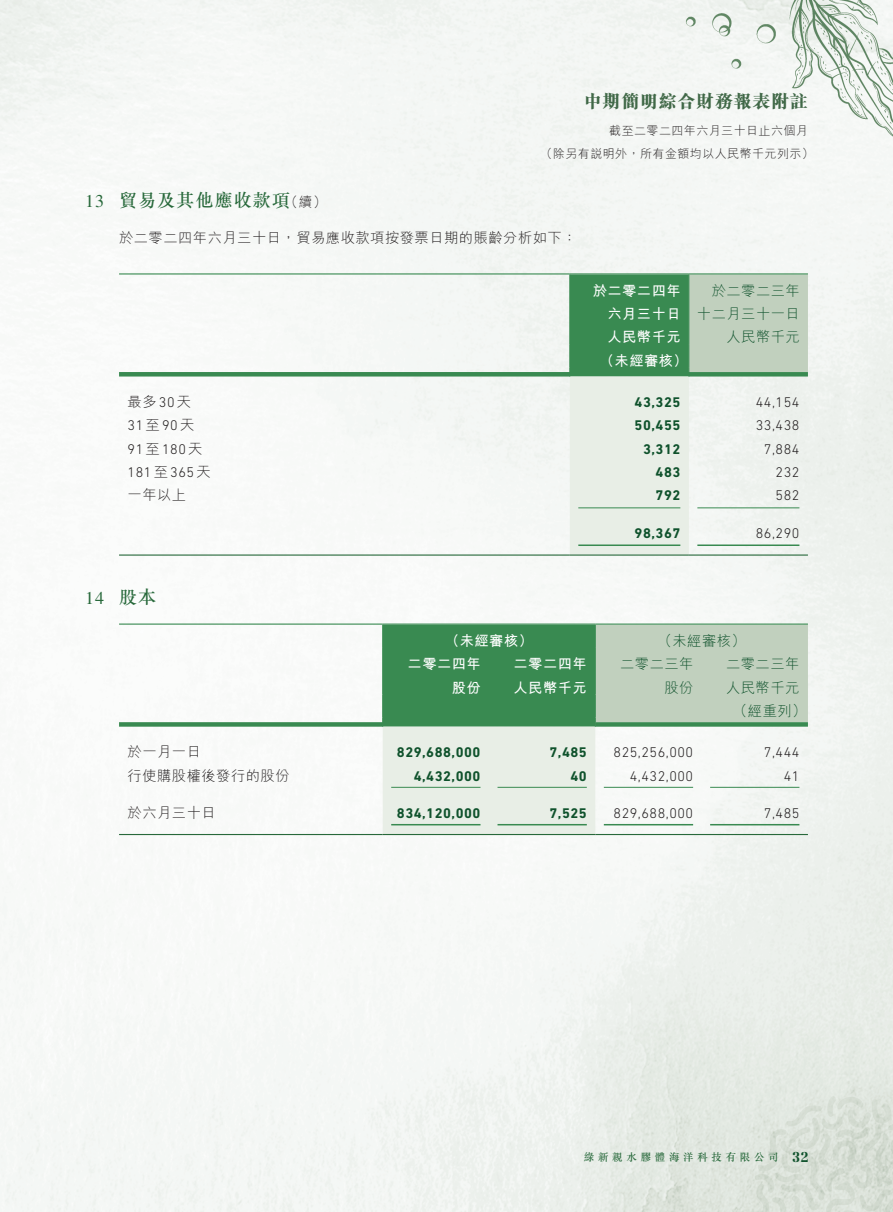
<style>
.page{position:relative;width:893px;height:1212px;background:#fff}
.page>*{position:absolute;margin:0;border:0;box-sizing:border-box;transform-origin:0 0}
.t1{font:800 18px "M Sung HK";letter-spacing:.04em;color:#406847}
._3__標題{font:500 18px "M Sung HK";letter-spacing:.06em;color:#28693b}
._3__標題-2{font:18px "Times LT Std";color:#28693b}
.t2{font:700 15px "Basilia Pro";color:#0f522c;scale:.9 1}
._1__內文{font:300 14.25px "DIN Next LT Pro";letter-spacing:.035em;color:#231f20}
._1__內文-2{font:700 14.25px "DIN Next LT Pro";letter-spacing:.035em;color:#0f522c}
._1__內文-3{font:300 14.25px "M Hei HK";letter-spacing:.035em;color:#231f20}
._1__內文-4{font:300 14.25px "M Hei HK";letter-spacing:.035em;color:#0f522c}
._1__內文-5{font:700 14.25px "M Hei HK";letter-spacing:.035em;color:#fff}
._3__標題-3{font:300 13.5px "M Hei HK";color:#231f20}
.t3{font:300 12px/23.2px "M Hei HK";letter-spacing:.035em;color:#231f20}
.t4{font:500 10.5px "M Sung HK";letter-spacing:.35em;color:#28693b}
.s1{font-family:"DIN Next LT Pro"}
.s2{font-family:"M Hei HK"}
</style>
<div class="page">
<img style="left:1px;top:0;width:892px;height:1212px">
<div style="left:119px;top:274px;width:450px;height:102px;background:#f5f7f5"></div>
<svg style="left:569px;top:274px;width:239px;height:280px"></svg>
<hr style="left:119px;top:273px;width:451px;height:1px;background:#398a51">
<hr style="left:570px;top:273px;width:119px;height:1px;background:#398a51">
<hr style="left:689px;top:273px;width:119px;height:1px;background:#398a51">
<hr style="left:578px;top:507px;width:102px;height:1px;background:#398a51">
<hr style="left:697px;top:507px;width:102px;height:1px;background:#398a51">
<hr style="left:578px;top:544px;width:102px;height:2px;background:#398a51">
<hr style="left:697px;top:544px;width:102px;height:2px;background:#398a51">
<hr style="left:119px;top:554px;width:451px;height:2px;background:#28693b">
<hr style="left:570px;top:554px;width:119px;height:2px;background:#28693b">
<hr style="left:689px;top:554px;width:119px;height:2px;background:#28693b">
<svg style="left:119px;top:625px;width:263px;height:102px"></svg>
<svg style="left:382px;top:625px;width:426px;height:209px"></svg>
<hr style="left:119px;top:623px;width:264px;height:2px;background:#398a51">
<hr style="left:383px;top:623px;width:212px;height:2px;background:#398a51">
<hr style="left:595px;top:623px;width:213px;height:2px;background:#398a51">
<hr style="left:391px;top:787px;width:89px;height:1px;background:#398a51">
<hr style="left:497px;top:787px;width:90px;height:1px;background:#398a51">
<hr style="left:604px;top:787px;width:89px;height:1px;background:#398a51">
<hr style="left:710px;top:787px;width:89px;height:1px;background:#398a51">
<hr style="left:391px;top:824px;width:89px;height:1px;background:#398a51">
<hr style="left:497px;top:824px;width:90px;height:1px;background:#398a51">
<hr style="left:604px;top:824px;width:89px;height:1px;background:#398a51">
<hr style="left:710px;top:824px;width:89px;height:1px;background:#398a51">
<hr style="left:119px;top:834px;width:264px;height:1px;background:#28693b">
<hr style="left:383px;top:834px;width:212px;height:1px;background:#28693b">
<hr style="left:595px;top:834px;width:213px;height:1px;background:#28693b">
<p class="_3__標題-2" style="left:85px;top:191px;width:21px">13</p>
<p class="_3__標題" style="left:119px;top:188px;width:172px">貿易及其他應收款項</p>
<p class="_3__標題-3" style="left:284px;top:196px;width:44px">（續(</p>
<p class="t1" style="left:584px;top:92px;width:226px">中期簡明綜合財務報表附註</p>
<p class="t3" style="left:541px;top:119px;width:275px;text-indent:69px">截至二零二四年六月三十日止六個月（除另有說明外，所有金額均以人民幣千元列示(</p>
<p class="_1__內文-3" style="left:119px;top:231px;width:459px">於二零二四年六月三十日，貿易應收款項按發票日期的賬齡分析如下：</p>
<p class="_1__內文-5" style="left:593px;top:280px;width:89px">於二零二四年</p>
<p class="_1__內文-5" style="left:607px;top:304px;width:75px">六月三十日</p>
<p class="_1__內文-5" style="left:607px;top:327px;width:75px">人民幣千元</p>
<p class="_1__內文-5" style="left:600px;top:350px;width:89px">（未經審核(</p>
<p class="_1__內文-4" style="left:712px;top:283px;width:90px">於二零二三年</p>
<p class="_1__內文-4" style="left:697px;top:307px;width:104px">十二月三十一日</p>
<p class="_1__內文-4" style="left:726px;top:330px;width:75px">人民幣千元</p>
<p class="_1__內文-3" style="left:128px;top:395px;width:65px">最多<span class="s1">30</span>天</p>
<p class="_1__內文-2" style="left:635px;top:394px;width:47px">43,325</p>
<p class="_1__內文" style="left:756px;top:394px;width:45px">44,154</p>
<p class="_1__內文" style="left:128px;top:417px;width:68px">31<span class="s2">至</span>90<span class="s2">天</span></p>
<p class="_1__內文-2" style="left:635px;top:417px;width:47px">50,455</p>
<p class="_1__內文" style="left:756px;top:417px;width:45px">33,438</p>
<p class="_1__內文" style="left:128px;top:441px;width:76px">91<span class="s2">至</span>180<span class="s2">天</span></p>
<p class="_1__內文-2" style="left:643px;top:440px;width:39px">3,312</p>
<p class="_1__內文" style="left:764px;top:441px;width:37px">7,884</p>
<p class="_1__內文" style="left:128px;top:464px;width:85px">181<span class="s2">至</span>365<span class="s2">天</span></p>
<p class="_1__內文-2" style="left:656px;top:464px;width:26px">483</p>
<p class="_1__內文" style="left:776px;top:464px;width:25px">232</p>
<p class="_1__內文-3" style="left:128px;top:488px;width:60px">一年以上</p>
<p class="_1__內文-2" style="left:656px;top:487px;width:26px">792</p>
<p class="_1__內文" style="left:776px;top:487px;width:25px">582</p>
<p class="_1__內文-2" style="left:635px;top:525px;width:47px">98,367</p>
<p class="_1__內文" style="left:756px;top:525px;width:45px">86,290</p>
<p class="_3__標題-2" style="left:85px;top:587px;width:21px">14</p>
<p class="_3__標題" style="left:119px;top:584px;width:39px">股本</p>
<p class="_1__內文-3" style="left:128px;top:745px;width:75px">於一月一日</p>
<p class="_1__內文-3" style="left:128px;top:768px;width:164px">行使購股權後發行的股份</p>
<p class="_1__內文-3" style="left:128px;top:805px;width:90px">於六月三十日</p>
<p class="_1__內文-5" style="left:445px;top:630px;width:89px">（未經審核）</p>
<p class="_1__內文-5" style="left:408px;top:654px;width:75px">二零二四年</p>
<p class="_1__內文-5" style="left:452px;top:677px;width:30px">股份</p>
<p class="_1__內文-5" style="left:514px;top:654px;width:75px">二零二四年</p>
<p class="_1__內文-5" style="left:514px;top:677px;width:75px">人民幣千元</p>
<p class="_1__內文-2" style="left:397px;top:744px;width:85px">829,688,000</p>
<p class="_1__內文-2" style="left:549px;top:744px;width:39px">7,485</p>
<p class="_1__內文-4" style="left:658px;top:634px;width:90px">（未經審核(</p>
<p class="_1__內文-4" style="left:620px;top:657px;width:75px">二零二三年</p>
<p class="_1__內文-4" style="left:664px;top:680px;width:31px">股份</p>
<p class="_1__內文" style="left:614px;top:744px;width:81px">825,256,000</p>
<p class="_1__內文-4" style="left:726px;top:657px;width:75px">二零二三年</p>
<p class="_1__內文-4" style="left:726px;top:680px;width:75px">人民幣千元</p>
<p class="_1__內文-4" style="left:733px;top:703px;width:75px">（經重列(</p>
<p class="_1__內文" style="left:764px;top:744px;width:37px">7,444</p>
<p class="_1__內文-2" style="left:414px;top:767px;width:68px">4,432,000</p>
<p class="_1__內文-2" style="left:570px;top:767px;width:18px">40</p>
<p class="_1__內文" style="left:630px;top:767px;width:65px">4,432,000</p>
<p class="_1__內文" style="left:784px;top:767px;width:17px">41</p>
<p class="_1__內文-2" style="left:397px;top:804px;width:85px">834,120,000</p>
<p class="_1__內文-2" style="left:549px;top:804px;width:39px">7,525</p>
<p class="_1__內文" style="left:614px;top:804px;width:81px">829,688,000</p>
<p class="_1__內文" style="left:764px;top:804px;width:37px">7,485</p>
<p class="t4" style="left:584px;top:1149px;width:196px">綠新親水膠體海洋科技有限公司</p>
<p class="t2" style="left:792px;top:1148px;width:19px">32</p>
</div>
